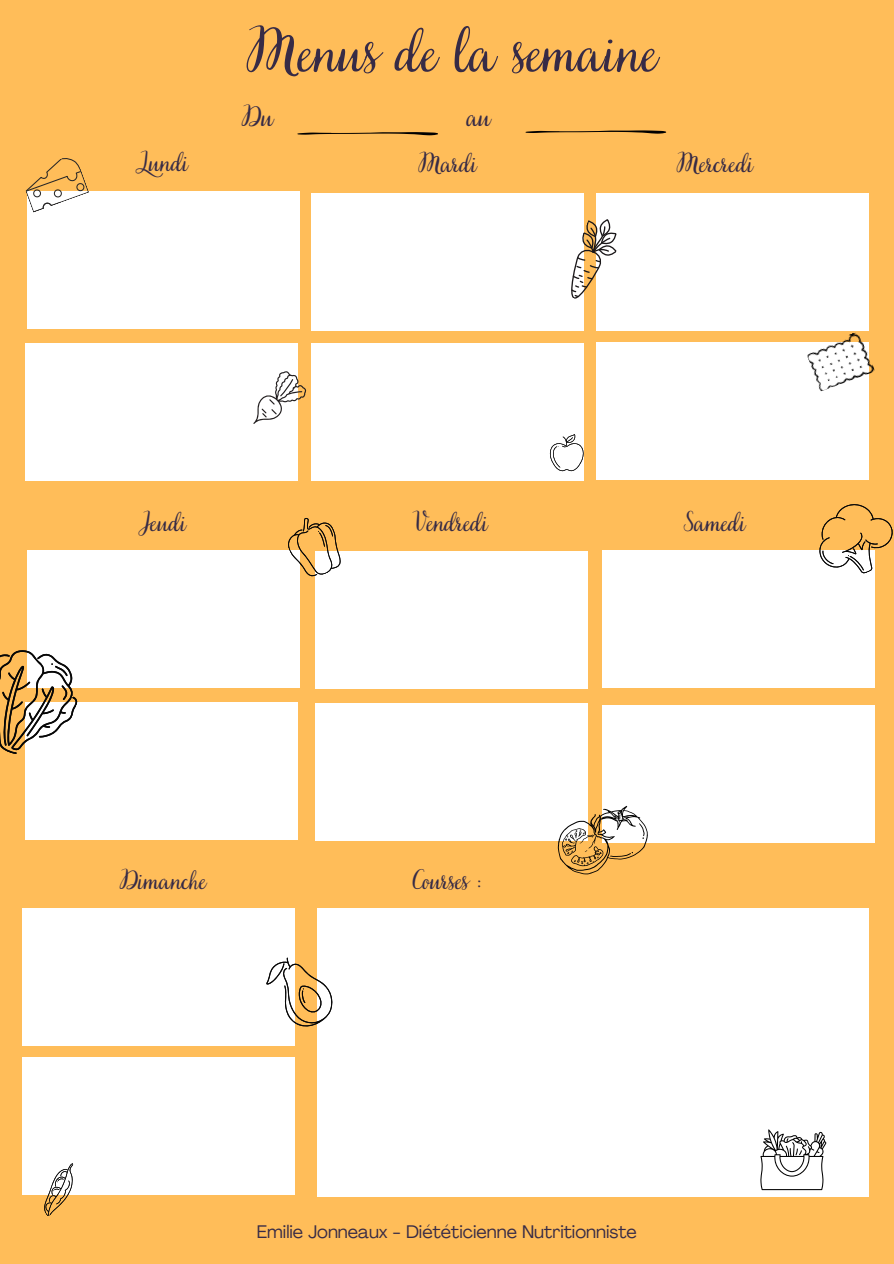
<style>
.page{position:relative;width:894px;height:1264px;background:#fff}
.page>*{position:absolute;margin:0;border:0;box-sizing:border-box;transform-origin:0 0}
.t1{font:56.85px "Very Berry Pro";color:#372b46}
.t2{font:26.7px "Very Berry Pro";color:#372b46}
.t3{font:25.05px "Very Berry Pro";color:#372b46}
.t4{font:18px "Agrandir";color:#372b46}
</style>
<div class="page">
<div style="left:0;top:0;width:893px;height:1263px;background:#ffbd59"></div>
<div style="left:27px;top:191px;width:272px;height:137px;background:#fff"></div>
<div style="left:317px;top:908px;width:551px;height:288px;background:#fff"></div>
<svg style="left:297px;top:132px;width:141px;height:3px"></svg>
<svg style="left:525px;top:130px;width:141px;height:4px"></svg>
<div style="left:25px;top:343px;width:272px;height:137px;background:#fff"></div>
<div style="left:311px;top:193px;width:272px;height:137px;background:#fff"></div>
<div style="left:311px;top:343px;width:272px;height:137px;background:#fff"></div>
<div style="left:596px;top:193px;width:272px;height:137px;background:#fff"></div>
<div style="left:596px;top:342px;width:272px;height:137px;background:#fff"></div>
<div style="left:27px;top:550px;width:272px;height:138px;background:#fff"></div>
<div style="left:25px;top:702px;width:272px;height:138px;background:#fff"></div>
<div style="left:315px;top:552px;width:272px;height:137px;background:#fff"></div>
<div style="left:315px;top:703px;width:272px;height:138px;background:#fff"></div>
<div style="left:602px;top:550px;width:272px;height:138px;background:#fff"></div>
<div style="left:602px;top:705px;width:272px;height:137px;background:#fff"></div>
<div style="left:22px;top:908px;width:272px;height:138px;background:#fff"></div>
<svg style="left:0;top:650px;width:78px;height:104px"></svg>
<svg style="left:819px;top:504px;width:74px;height:84px"></svg>
<svg style="left:571px;top:218px;width:46px;height:86px"></svg>
<svg style="left:253px;top:371px;width:53px;height:53px"></svg>
<svg style="left:557px;top:805px;width:90px;height:69px"></svg>
<svg style="left:760px;top:1129px;width:66px;height:61px"></svg>
<svg style="left:266px;top:957px;width:66px;height:70px"></svg>
<svg style="left:549px;top:434px;width:34px;height:37px"></svg>
<div style="left:22px;top:1057px;width:272px;height:137px;background:#fff"></div>
<svg style="left:30px;top:1163px;width:60px;height:53px"></svg>
<svg style="left:288px;top:518px;width:61px;height:65px"></svg>
<img style="left:804px;top:330px;width:70px;height:61px">
<svg style="left:25px;top:158px;width:64px;height:55px"></svg>
<p class="t3" style="left:138px;top:145px;width:52px">Lundi</p>
<p class="t1" style="left:244px;top:13px;width:414px">Menus de la semaine</p>
<p class="t2" style="left:242px;top:98px;width:33px">Du</p>
<p class="t2" style="left:466px;top:98px;width:26px">au</p>
<p class="t3" style="left:417px;top:146px;width:61px">Mardi</p>
<p class="t3" style="left:675px;top:146px;width:79px">Mercredi</p>
<p class="t3" style="left:140px;top:505px;width:47px">Jeudi</p>
<p class="t3" style="left:414px;top:505px;width:75px">Vendredi</p>
<p class="t3" style="left:683px;top:505px;width:64px">Samedi</p>
<p class="t3" style="left:120px;top:863px;width:88px">Dimanche</p>
<p class="t3" style="left:412px;top:863px;width:70px">Courses :</p>
<p class="t4" style="left:257px;top:1224px;width:381px">Emilie Jonneaux - Diététicienne Nutritionniste</p>
</div>
